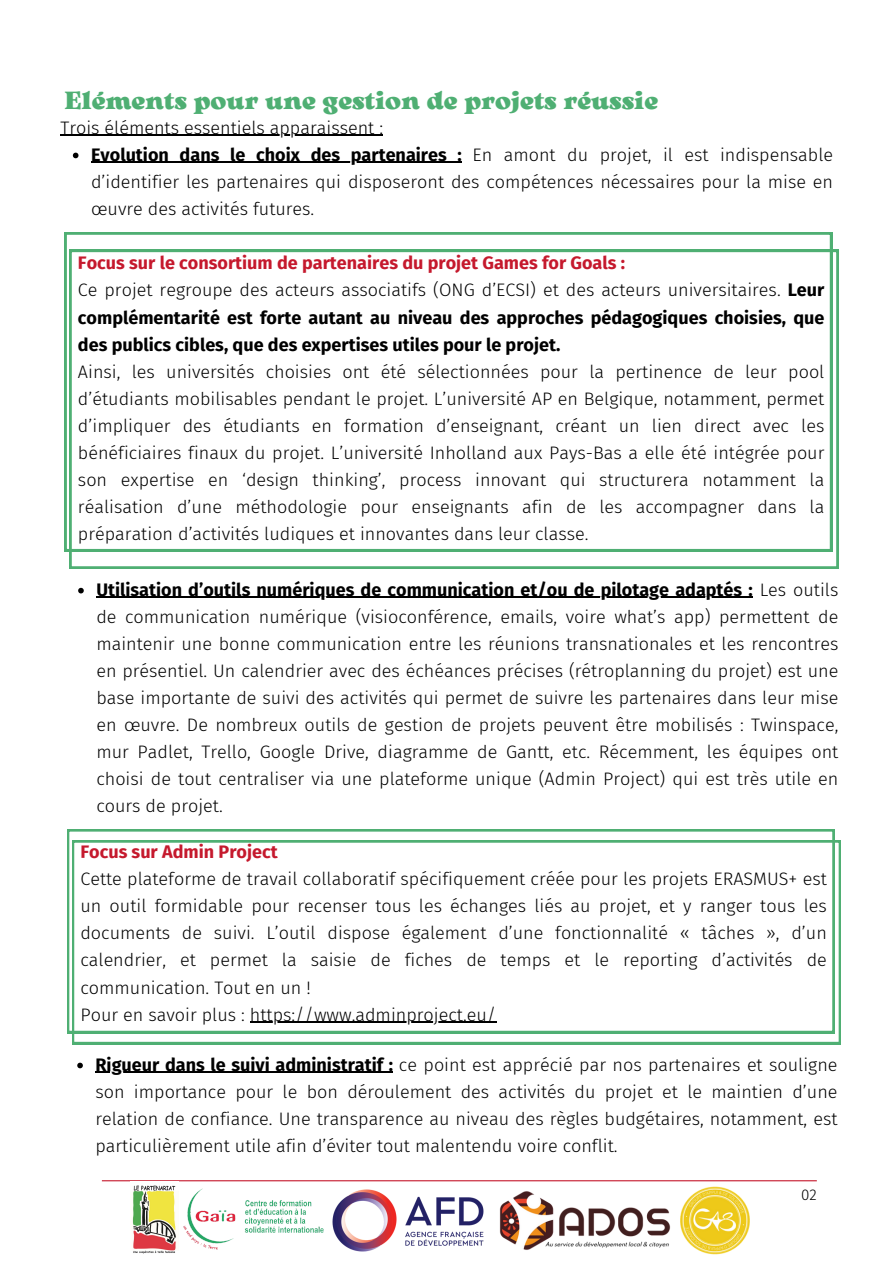
<style>
.page{position:relative;width:894px;height:1264px;background:#fff}
.page>*{position:absolute;margin:0;border:0;box-sizing:border-box;transform-origin:0 0}
.t1{font:800 24.75px "Arsenica Antiqua";color:#4faf73}
.t2{font:300 18px/27px "Fira Sans";color:#000;text-align:justify}
.t3{font:700 18px/27px "Fira Sans";color:#000}
.t4{font:700 18px "Fira Sans";color:#c5192d}
.t5{font:300 15.15px "Fira Sans";color:#000}
.s1{font-weight:700}
.s2{color:#c5192d}
.s3{font-weight:300}
</style>
<div class="page">
<hr style="left:102px;top:1180px;width:714px;height:1px;background:#c5192d">
<img style="left:132px;top:1185px;width:44px;height:69px">
<img style="left:183px;top:1188px;width:301px;height:64px">
<img style="left:499px;top:1191px;width:172px;height:59px">
<img style="left:680px;top:1186px;width:68px;height:68px">
<hr style="left:60px;top:135px;width:323px;height:1px;background:#000">
<svg style="left:73px;top:153px;width:5px;height:5px"></svg>
<hr style="left:91px;top:162px;width:370px;height:1px;background:#000">
<svg style="left:69px;top:250px;width:769px;height:318px"></svg>
<svg style="left:65px;top:232px;width:766px;height:319px"></svg>
<svg style="left:78px;top:588px;width:6px;height:5px"></svg>
<hr style="left:96px;top:597px;width:656px;height:1px;background:#000">
<svg style="left:72px;top:840px;width:768px;height:204px"></svg>
<svg style="left:67px;top:829px;width:767px;height:204px"></svg>
<hr style="left:250px;top:1021px;width:246px;height:1px;background:#000">
<svg style="left:77px;top:1062px;width:6px;height:6px"></svg>
<hr style="left:95px;top:1071px;width:298px;height:1px;background:#000">
<h1 class="t1" style="left:65px;top:91px;width:594px">Eléments pour une gestion de projets réussie</h1>
<p class="t2" style="left:91px;top:114px;width:743px;text-align:left;text-indent:-31px">Trois éléments essentiels apparaissent :<br><span class="s1">Evolution dans le choix des partenaires :</span> En amont du projet, il est indispensable d’identifier les partenaires qui disposeront des compétences nécessaires pour la mise en œuvre des activités futures.</p>
<p class="t3" style="left:78px;top:250px;width:747px"><span class="s2">Focus sur le consortium de partenaires du projet Games for Goals :<br></span><span class="s3">Ce projet regroupe des acteurs associatifs (ONG d’ECSI) et des acteurs universitaires.</span> Leur complémentarité est forte autant au niveau des approches pédagogiques choisies, que des publics cibles, que des expertises utiles pour le projet.</p>
<p class="t2" style="left:78px;top:358px;width:747px">Ainsi, les universités choisies ont été sélectionnées pour la pertinence de leur pool d’étudiants mobilisables pendant le projet. L’université AP en Belgique, notamment, permet d’impliquer des étudiants en formation d’enseignant, créant un lien direct avec les bénéficiaires finaux du projet. L’université Inholland aux Pays-Bas a elle été intégrée pour son expertise en ‘design thinking’, process innovant qui structurera notamment la réalisation d’une méthodologie pour enseignants afin de les accompagner dans la préparation d’activités ludiques et innovantes dans leur classe.</p>
<p class="t2" style="left:96px;top:576px;width:743px"><span class="s1">Utilisation d’outils numériques de communication et/ou de pilotage adaptés :</span> Les outils de communication numérique (visioconférence, emails, voire what’s app) permettent de maintenir une bonne communication entre les réunions transnationales et les rencontres en présentiel. Un calendrier avec des échéances précises (rétroplanning du projet) est une base importante de suivi des activités qui permet de suivre les partenaires dans leur mise en œuvre. De nombreux outils de gestion de projets peuvent être mobilisés : Twinspace, mur Padlet, Trello, Google Drive, diagramme de Gantt, etc. Récemment, les équipes ont choisi de tout centraliser via une plateforme unique (Admin Project) qui est très utile en cours de projet.</p>
<p class="t4" style="left:80px;top:841px;width:199px">Focus sur Admin Project</p>
<p class="t2" style="left:80px;top:865px;width:747px;text-align:left">Cette plateforme de travail collaboratif spécifiquement créée pour les projets ERASMUS+ est un outil formidable pour recenser tous les échanges liés au projet, et y ranger tous les documents de suivi. L’outil dispose également d’une fonctionnalité « tâches », d’un calendrier, et permet la saisie de fiches de temps et le reporting d’activités de communication. Tout en un !<br>Pour en savoir plus : https://www.adminproject.eu/</p>
<p class="t2" style="left:95px;top:1051px;width:743px"><span class="s1">Rigueur dans le suivi administratif :</span> ce point est apprécié par nos partenaires et souligne son importance pour le bon déroulement des activités du projet et le maintien d’une relation de confiance. Une transparence au niveau des règles budgétaires, notamment, est particulièrement utile afin d’éviter tout malentendu voire conflit.</p>
<p class="t5" style="left:800px;top:1185px;width:17px">02</p>
</div>
